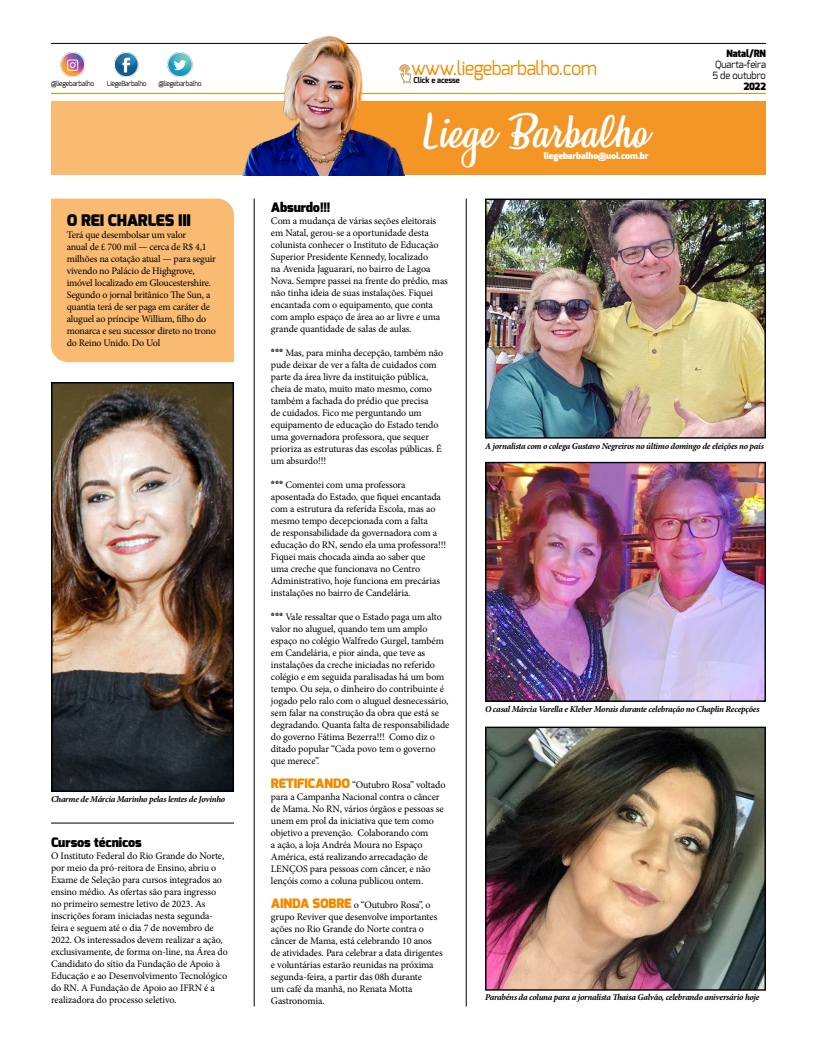
<style>
.page{position:relative;width:817px;height:1049px;background:#fff}
.page>*{position:absolute;margin:0;border:0;box-sizing:border-box;transform-origin:0 0}
.t1{font:41px "Honeymoon Personal Use";color:#fff}
.t2{font:19.1px "Exo";letter-spacing:-.03em;color:#f08a00;scale:.95 1}
.t3{font:900 16px "Exo";letter-spacing:-.01em;color:#000}
.t4{font:900 13px "Exo";letter-spacing:-.01em;color:#000}
.t5{font:10px/12px "Minion Pro";letter-spacing:-.01em;color:#000}
.t6{font:10px/11px "Exo";letter-spacing:-.01em;color:#000;scale:.95 1}
.t7{font:900 10px "Exo";letter-spacing:-.01em;color:#000;scale:.95 1}
.t8{font:italic 700 9px "Minion Pro";letter-spacing:-.03em;color:#000}
.t9{font:900 9px "Exo";letter-spacing:-.01em;color:#fff}
.t10{font:700 8px "Exo";letter-spacing:-.01em;color:#000;scale:.95 1}
.t11{font:7px "Exo";letter-spacing:-.03em;color:#000;scale:.95 1}
.s1{font-family:"Exo";font-weight:900}
.s2{font-family:"Exo";font-weight:900;font-size:13px;color:#f08a00}
</style>
<div class="page">
<hr style="left:51px;top:43px;width:714px;height:1px;background:#000">
<hr style="left:51px;top:93px;width:714px;height:1px;background:#f08a00">
<img style="left:60px;top:52px;width:25px;height:24px">
<img style="left:114px;top:52px;width:25px;height:24px">
<img style="left:168px;top:52px;width:24px;height:24px">
<div style="left:51px;top:101px;width:595px;height:74px;background:#f9ba72"></div>
<div style="left:329px;top:101px;width:436px;height:74px;background:#f39626"></div>
<img style="left:217px;top:36px;width:209px;height:139px">
<img style="left:394px;top:63px;width:21px;height:21px">
<div style="left:51px;top:199px;width:183px;height:163px;background:#f9ba72"></div>
<hr style="left:254px;top:199px;width:1px;height:807px;background:#000">
<hr style="left:466px;top:199px;width:1px;height:807px;background:#000">
<hr style="left:51px;top:823px;width:183px;height:1px;background:#000">
<img style="left:487px;top:729px;width:276px;height:260px">
<div style="left:485px;top:727px;width:280px;height:264px;border:1px solid #000"></div>
<img style="left:487px;top:201px;width:276px;height:236px">
<div style="left:485px;top:199px;width:280px;height:240px;border:1px solid #000"></div>
<img style="left:487px;top:464px;width:276px;height:236px">
<div style="left:485px;top:462px;width:280px;height:240px;border:1px solid #000"></div>
<img style="left:53px;top:384px;width:179px;height:406px">
<div style="left:51px;top:382px;width:183px;height:410px;border:1px solid #000"></div>
<p class="t11" style="left:51px;top:79px;width:47px">@liegebarbalho</p>
<p class="t11" style="left:107px;top:79px;width:43px">LiegeBarbalho</p>
<p class="t11" style="left:158px;top:79px;width:47px">@liegebarbalho</p>
<h3 class="t3" style="left:67px;top:210px;width:126px">O REI CHARLES III</h3>
<p class="t5" style="left:67px;top:229px;width:151px">Terá que desembolsar um valor<br>anual de £ 700 mil — cerca de R$ 4,1 milhões na cotação atual — para seguir vivendo no Palácio de Highgrove, imóvel localizado em Gloucestershire.<br>Segundo o jornal britânico The Sun, a quantia terá de ser paga em caráter de aluguel ao príncipe William, filho do monarca e seu sucessor direto no trono do Reino Unido. Do Uol</p>
<p class="t8" style="left:51px;top:793px;width:175px">Charme de Márcia Marinho pelas lentes de Jovinho</p>
<h3 class="t4" style="left:51px;top:833px;width:92px">Cursos técnicos</h3>
<p class="t5" style="left:51px;top:849px;width:178px">O Instituto Federal do Rio Grande do Norte, por meio da pró-reitora de Ensino, abriu o Exame de Seleção para cursos integrados ao ensino médio. As ofertas são para ingresso no primeiro semestre letivo de 2023. As inscrições foram iniciadas nesta segunda&shy;feira e seguem até o dia 7 de novembro de 2022. Os interessados devem realizar a ação, exclusivamente, de forma on-line, na Área do Candidato do sítio da Fundação de Apoio à Educação e ao Desenvolvimento Tecnológico do RN. A Fundação de Apoio ao IFRN é a realizadora do processo seletivo.</p>
<h2 class="t2" style="left:411px;top:56px;width:197px">www.liegebarbalho.com</h2>
<p class="t10" style="left:413px;top:75px;width:50px">Click e acesse</p>
<h1 class="t1" style="left:424px;top:108px;width:225px">Liege Barbalho</h1>
<p class="t9" style="left:543px;top:150px;width:106px">liegebarbalho@uol.com.br</p>
<p class="t7" style="left:726px;top:47px;width:43px">Natal/RN</p>
<p class="t6" style="left:712px;top:59px;width:58px">Quarta-feira<br>5 de outubro</p>
<p class="t7" style="left:743px;top:80px;width:25px">2022</p>
<h3 class="t4" style="left:271px;top:199px;width:61px">Absurdo!!!</h3>
<p class="t5" style="left:271px;top:215px;width:178px">Com a mudança de várias seções eleitorais em Natal, gerou-se a oportunidade desta colunista conhecer o Instituto de Educação Superior Presidente Kennedy, localizado<br>na Avenida Jaguarari, no bairro de Lagoa Nova. Sempre passei na frente do prédio, mas não tinha ideia de suas instalações. Fiquei encantada com o equipamento, que conta com amplo espaço de área ao ar livre e uma grande quantidade de salas de aulas.</p>
<p class="t5" style="left:271px;top:347px;width:174px"><span class="s1">***</span> Mas, para minha decepção, também não pude deixar de ver a falta de cuidados com parte da área livre da instituição pública, cheia de mato, muito mato mesmo, como também a fachada do prédio que precisa<br>de cuidados. Fico me perguntando um equipamento de educação do Estado tendo uma governadora professora, que sequer prioriza as estruturas das escolas públicas. É um absurdo!!!</p>
<p class="t5" style="left:271px;top:479px;width:177px"><span class="s1">***</span> Comentei com uma professora aposentada do Estado, que fiquei encantada com a estrutura da referida Escola, mas ao mesmo tempo decepcionada com a falta<br>de responsabilidade da governadora com a educação do RN, sendo ela uma professora!!!<br>Fiquei mais chocada ainda ao saber que<br>uma creche que funcionava no Centro Administrativo, hoje funciona em precárias instalações no bairro de Candelária.</p>
<p class="t5" style="left:271px;top:611px;width:180px"><span class="s1">***</span> Vale ressaltar que o Estado paga um alto valor no aluguel, quando tem um amplo espaço no colégio Walfredo Gurgel, também em Candelária, e pior ainda, que teve as instalações da creche iniciadas no referido colégio e em seguida paralisadas há um bom tempo. Ou seja, o dinheiro do contribuinte é jogado pelo ralo com o aluguel desnecessário, sem falar na construção da obra que está se degradando. Quanta falta de responsabilidade do governo Fátima Bezerra!!! Como diz o ditado popular “Cada povo tem o governo que merece”.</p>
<p class="t5" style="left:271px;top:779px;width:176px"><span class="s2">RETIFICANDO</span> “Outubro Rosa” voltado para a Campanha Nacional contra o câncer de Mama. No RN, vários órgãos e pessoas se unem em prol da iniciativa que tem como objetivo a prevenção. Colaborando com<br>a ação, a loja Andréa Moura no Espaço América, está realizando arrecadação de LENÇOS para pessoas com câncer, e não lençóis como a coluna publicou ontem.</p>
<p class="t5" style="left:271px;top:899px;width:173px"><span class="s2">AINDA SOBRE</span> o “Outubro Rosa”, o grupo Reviver que desenvolve importantes ações no Rio Grande do Norte contra o câncer de Mama, está celebrando 10 anos de atividades. Para celebrar a data dirigentes e voluntárias estarão reunidas na próxima segunda-feira, a partir das 08h durante<br>um café da manhã, no Renata Motta Gastronomia.</p>
<p class="t8" style="left:485px;top:439px;width:280px">A jornalista com o colega Gustavo Negreiros no último domingo de eleições no país</p>
<p class="t8" style="left:485px;top:703px;width:276px">O casal Márcia Varella e Kleber Morais durante celebração no Chaplin Recepções</p>
<p class="t8" style="left:485px;top:991px;width:276px">Parabéns da coluna para a jornalista Thaisa Galvão, celebrando aniversário hoje</p>
</div>
